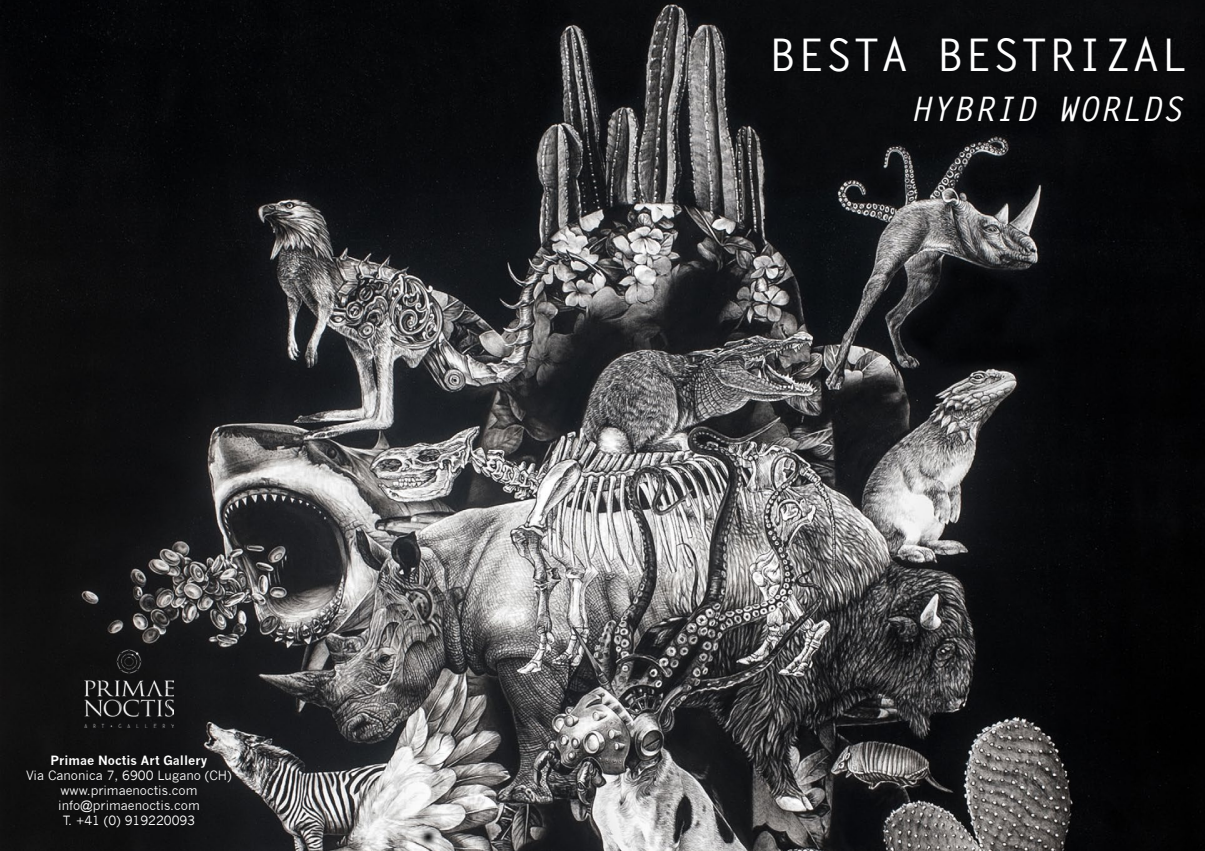
<style>
.page{position:relative;width:1205px;height:851px;background:#fff}
.page>*{position:absolute;margin:0;border:0;box-sizing:border-box;transform-origin:0 0}
.t1{font:700 45px "Letter Gothic Std";letter-spacing:.02em;color:#fff}
.t2{font:italic 700 33.75px "Letter Gothic Std";letter-spacing:.02em;color:#fff}
.t3{font:12.5px/15px "News Gothic";color:#fff;text-align:center}
.t4{font:700 12.5px "News Gothic";color:#fff}
</style>
<div class="page">
<img style="left:0;top:0;width:1205px;height:850px">
<img style="left:85px;top:649px;width:88px;height:78px">
<p class="t4" style="left:51px;top:752px;width:158px">Primae Noctis Art Gallery</p>
<p class="t3" style="left:26px;top:768px;width:207px">Via Canonica 7, 6900 Lugano (CH) www.primaenoctis.com info@primaenoctis.com<br>T. +41 (0) 919220093</p>
<h1 class="t1" style="left:769px;top:27px;width:419px">BESTA BESTRIZAL</h1>
<h2 class="t2" style="left:911px;top:88px;width:273px">HYBRID WORLDS</h2>
</div>
